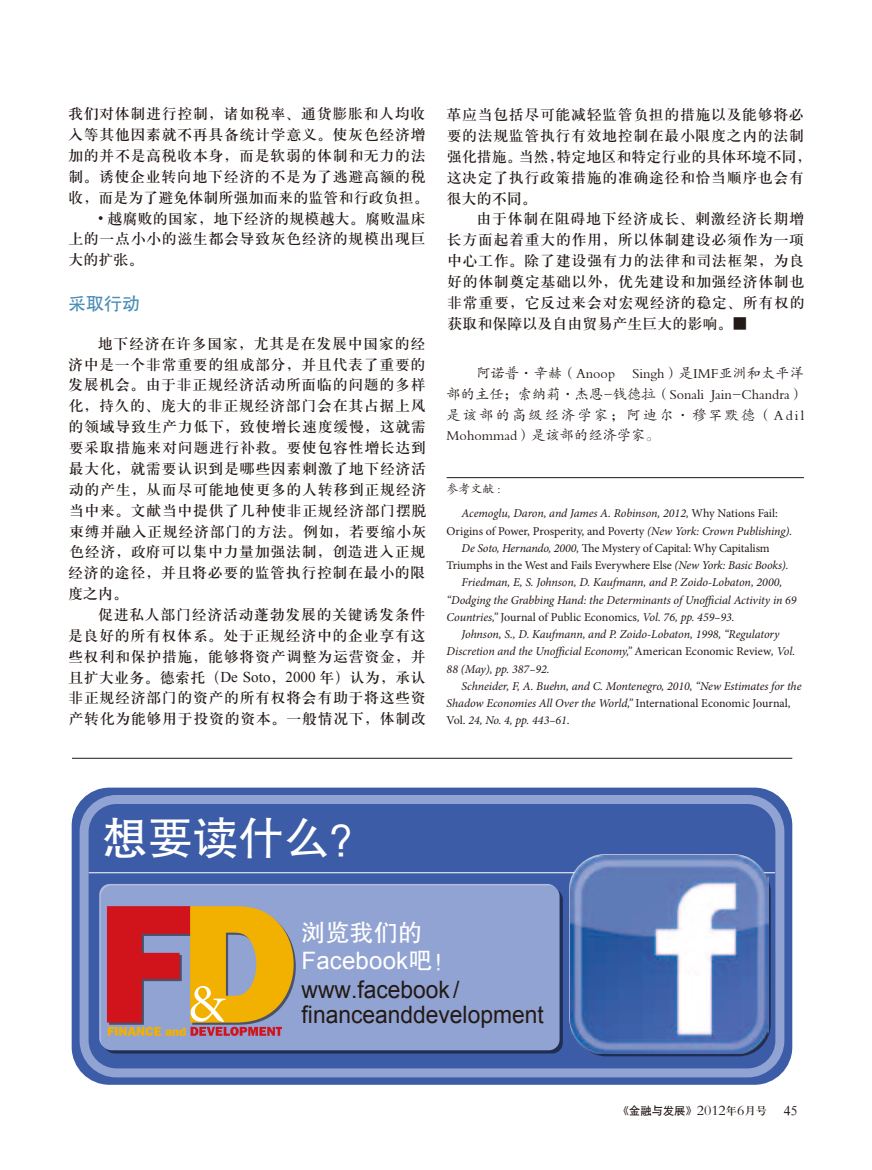
<style>
.page{position:relative;width:872px;height:1170px;background:#fff}
.page>*{position:absolute;margin:0;border:0;box-sizing:border-box;transform-origin:0 0}
.t1{font:45.45px "FZHTK GBK1 0";color:#fff}
.t2{font:24px/28.5px "Arial";color:#231916;scale:.95 1}
.t3{font:24px "FZHTK GBK1 0";letter-spacing:.005em;color:#fff}
.t4{font:18px "FZHTK GBK1 0";color:#488cb6}
.t5{font:15px/20.9px "H Ya 3 gj";letter-spacing:.035em;color:#231916;text-align:justify}
.t6{font:14.25px/20.7px "FZKTJW GB1 0";color:#231916;text-align:justify}
.t7{font:13.5px "H Ya 3 gj";color:#231916}
.t8{font:italic 12px "Minion Pro";letter-spacing:-.01em;color:#231916}
.t9{font:12px "Minion Pro";letter-spacing:-.01em;color:#231916}
.t10{font:12px "FZKTJW GB1 0";color:#231916}
.t11{font:10.95px "H Yb 1 gj";color:#231916}
.s1{font-family:"Times New Roman"}
.s2{font-style:normal}
.s3{font-style:italic}
.s4{color:#fff}
.s5{font-family:"FZHTK GBK1 0";color:#fff}
.s6{font-family:"FZSYJW GB1 0";font-size:14.7px}
.s7{font-family:"H Ya 3 gj"}
</style>
<div class="page">
<div style="left:72px;top:787px;width:720px;height:297px;background:#3d5ca7;border-radius:38px"></div>
<div style="left:80px;top:795px;width:704px;height:282px;border:9px solid #91a3d2;border-radius:32px"></div>
<svg style="left:104px;top:888px;width:459px;height:165px;background:#2b3b62"></svg>
<div style="left:101px;top:885px;width:458px;height:165px;background:#91a3d2;border-radius:11px"></div>
<svg style="left:107px;top:906px;width:189px;height:129px"></svg>
<hr style="left:89px;top:872px;width:686px;height:1px;background:#fff">
<svg style="left:574px;top:859px;width:196px;height:197px"></svg>
<img style="left:570px;top:855px;width:198px;height:197px">
<hr style="left:72px;top:757px;width:720px;height:1px;background:#231916">
<hr style="left:446px;top:477px;width:358px;height:1px;background:#231916">
<p class="t5" style="left:68px;top:103px;width:362px;text-align:left">我们对体制进行控制，诸如税率、通货膨胀和人均收入等其他因素就不再具备统计学意义。使灰色经济增加的并不是高税收本身，而是软弱的体制和无力的法制。诱使企业转向地下经济的不是为了逃避高额的税收，而是为了避免体制所强加而来的监管和行政负担。</p>
<p class="t5" style="left:68px;top:208px;width:359px;text-indent:30px"><span class="s1">•</span> 越腐败的国家，地下经济的规模越大。腐败温床上的一点小小的滋生都会导致灰色经济的规模出现巨大的扩张。</p>
<p class="t4" style="left:68px;top:293px;width:73px">采取行动</p>
<p class="t5" style="left:68px;top:333px;width:360px;text-indent:30px">地下经济在许多国家，尤其是在发展中国家的经济中是一个非常重要的组成部分，并且代表了重要的发展机会。由于非正规经济活动所面临的问题的多样化，持久的、庞大的非正规经济部门会在其占据上风的领域导致生产力低下，致使增长速度缓慢，这就需要采取措施来对问题进行补救。要使包容性增长达到最大化，就需要认识到是哪些因素刺激了地下经济活动的产生，从而尽可能地使更多的人转移到正规经济当中来。文献当中提供了几种使非正规经济部门摆脱束缚并融入正规经济部门的方法。例如，若要缩小灰色经济，政府可以集中力量加强法制，创造进入正规经济的途径，并且将必要的监管执行控制在最小的限度之内。</p>
<p class="t5" style="left:68px;top:604px;width:359px;text-indent:30px">促进私人部门经济活动蓬勃发展的关键诱发条件是良好的所有权体系。处于正规经济中的企业享有这些权利和保护措施，能够将资产调整为运营资金，并且扩大业务。德索托（<span class="s1">De Soto</span>，<span class="s1">2000</span> 年）认为，承认非正规经济部门的资产的所有权将会有助于将这些资产转化为能够用于投资的资本。一般情况下，体制改</p>
<p class="t5" style="left:446px;top:104px;width:366px;text-align:left">革应当包括尽可能减轻监管负担的措施以及能够将必要的法规监管执行有效地控制在最小限度之内的法制强化措施。当然，特定地区和特定行业的具体环境不同，这决定了执行政策措施的准确途径和恰当顺序也会有很大的不同。</p>
<p class="t5" style="left:447px;top:208px;width:359px;text-indent:30px">由于体制在阻碍地下经济成长、刺激经济长期增长方面起着重大的作用，所以体制建设必须作为一项中心工作。除了建设强有力的法律和司法框架，为良好的体制奠定基础以外，优先建设和加强经济体制也非常重要，它反过来会对宏观经济的稳定、所有权的获取和保障以及自由贸易产生巨大的影响。■</p>
<p class="t6" style="left:446px;top:363px;width:359px;text-indent:30px">阿诺普·辛赫（Anoop Singh）是IMF亚洲和太平洋部的主任；索纳莉·杰恩-钱德拉（Sonali Jain-Chandra）是该部的高级经济学家；阿迪尔·穆罕默德（Adil Mohommad）是该部的经济学家。</p>
<p class="t10" style="left:446px;top:482px;width:56px">参考文献 :</p>
<p class="t8" style="left:461px;top:505px;width:318px">Acemoglu, Daron, and James A. Robinson, 2012, <span class="s2">Why Nations Fail:</span></p>
<p class="t9" style="left:446px;top:522px;width:347px">Origins of Power, Prosperity, and Poverty <span class="s3">(New York: Crown Publishing).</span></p>
<p class="t9" style="left:461px;top:540px;width:310px"><span class="s3">De Soto, Hernando, 2000,</span> The Mystery of Capital: Why Capitalism</p>
<p class="t9" style="left:446px;top:557px;width:343px">Triumphs in the West and Fails Everywhere Else <span class="s3">(New York: Basic Books).</span></p>
<p class="t8" style="left:461px;top:574px;width:322px">Friedman, E, S. Johnson, D. Kaufmann, and P. Zoido-Lobaton, 2000,</p>
<p class="t8" style="left:446px;top:591px;width:351px">“Dodging the Grabbing Hand: the Determinants of Unofficial Activity in 69</p>
<p class="t8" style="left:446px;top:609px;width:290px">Countries,” <span class="s2">Journal of Public Economics</span>, Vol. 76, pp. 459–93.</p>
<p class="t8" style="left:461px;top:626px;width:319px">Johnson, S., D. Kaufmann, and P. Zoido-Lobaton, 1998, “Regulatory</p>
<p class="t8" style="left:446px;top:643px;width:350px">Discretion and the Unofficial Economy,” <span class="s2">American Economic Review</span>, Vol.</p>
<p class="t8" style="left:446px;top:660px;width:104px">88 (May), pp. 387–92.</p>
<p class="t8" style="left:461px;top:678px;width:341px">Schneider, F, A. Buehn, and C. Montenegro, 2010, “New Estimates for the</p>
<p class="t8" style="left:446px;top:695px;width:345px">Shadow Economies All Over the World,” <span class="s2">International Economic Journal,</span></p>
<p class="t8" style="left:446px;top:712px;width:124px"><span class="s2">Vol.</span> 24, No. 4, pp. 443–61<span class="s2">.</span></p>
<h1 class="t1" style="left:102px;top:813px;width:274px">想要读什么？</h1>
<h2 class="t3" style="left:301px;top:919px;width:122px">浏览我们的</h2>
<h2 class="t2" style="left:301px;top:946px;width:168px"><span class="s4">Facebook</span><span class="s5">吧！</span>www.facebook /</h2>
<h2 class="t2" style="left:301px;top:1000px;width:256px">financeanddevelopment</h2>
<p class="t11" style="left:618px;top:1105px;width:150px">《金融与发展》<span class="s6">2012</span><span class="s7">年</span><span class="s6">6</span><span class="s7">月号</span></p>
<p class="t7" style="left:784px;top:1104px;width:15px">45</p>
</div>
